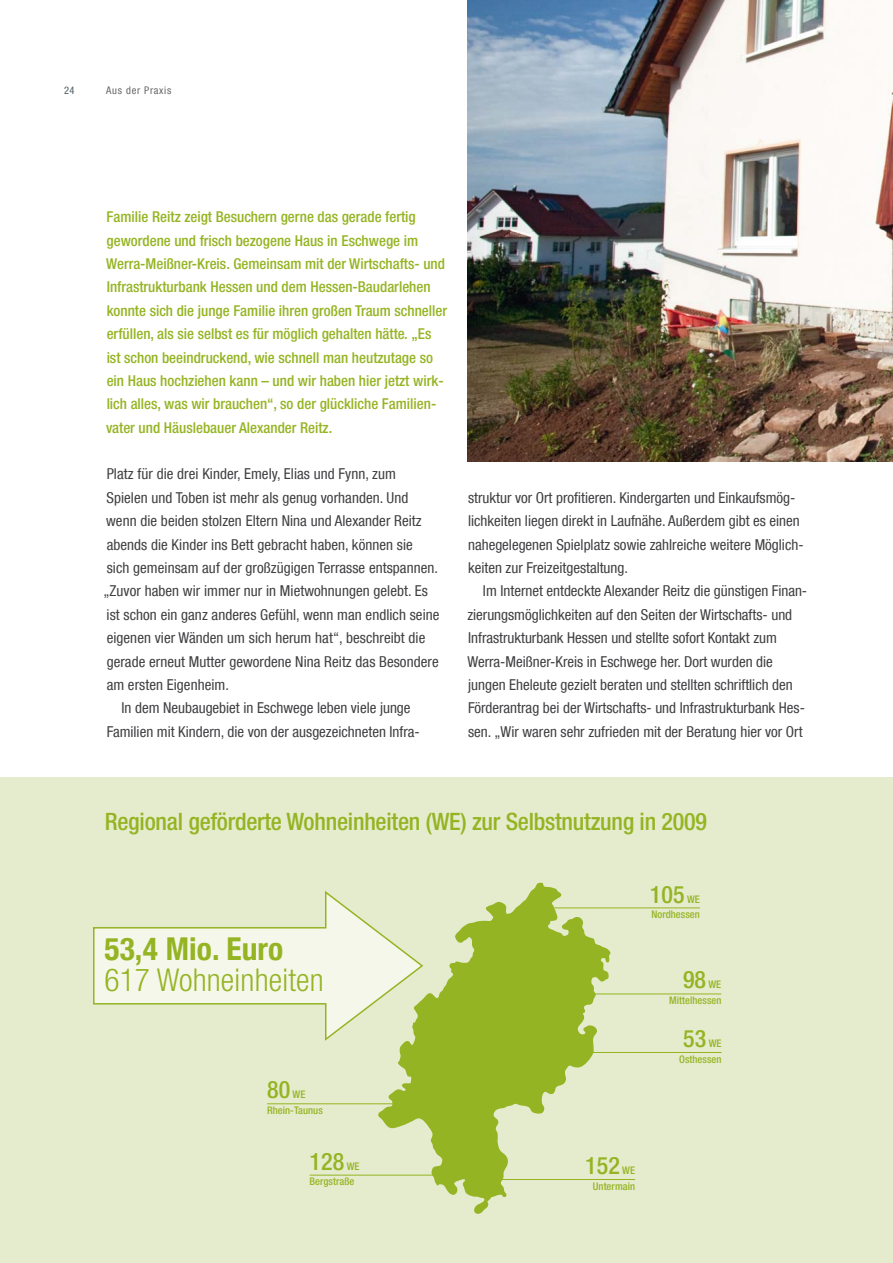
<style>
.page{position:relative;width:893px;height:1263px;background:#fff}
.page>*{position:absolute;margin:0;border:0;box-sizing:border-box;transform-origin:0 0}
.t1{font:300 condensed 31.5px/31.5px "Helvetica Neue LT Com";letter-spacing:.005em;color:#95b423}
.t2{font:500 condensed 24px "Helvetica Neue LT Com";letter-spacing:-.01em;color:#95b423}
.t3{font:condensed 15px "Helvetica Neue LT Com";color:#3e3d40}
.t4{font:500 condensed 15px/23.4px "Helvetica Neue LT Com";color:#95b423}
.t5{font:500 condensed 10.5px/15.5px "Helvetica Neue LT Com";letter-spacing:.005em;color:#95b423;text-align:right}
.t6{font:condensed 10.5px "Helvetica Neue LT Com";letter-spacing:.07em;color:#646567}
.t7{font:condensed 10.5px "Helvetica Neue LT Com";color:#525e64}
.s1{font-weight:700}
</style>
<div class="page">
<div style="left:0;top:778px;width:893px;height:485px;background:#e5eccd"></div>
<svg style="left:377px;top:882px;width:234px;height:332px"></svg>
<hr style="left:524px;top:907px;width:176px;height:1px;background:#95b423">
<hr style="left:480px;top:993px;width:241px;height:1px;background:#95b423">
<hr style="left:498px;top:1179px;width:137px;height:1px;background:#95b423">
<hr style="left:561px;top:1052px;width:161px;height:1px;background:#95b423">
<hr style="left:267px;top:1103px;width:136px;height:1px;background:#95b423">
<hr style="left:310px;top:1175px;width:135px;height:1px;background:#95b423">
<svg style="left:93px;top:890px;width:332px;height:152px"></svg>
<img style="left:468px;top:0;width:425px;height:462px">
<p class="t7" style="left:64px;top:84px;width:12px">24</p>
<p class="t6" style="left:106px;top:84px;width:67px">Aus der Praxis</p>
<p class="t4" style="left:106px;top:205px;width:343px">Familie Reitz zeigt Besuchern gerne das gerade fertig gewordene und frisch bezogene Haus in Eschwege im Werra-Meißner-Kreis. Gemeinsam mit der Wirtschafts- und Infrastrukturbank Hessen und dem Hessen-Baudarlehen konnte sich die junge Familie ihren großen Traum schneller erfüllen, als sie selbst es für möglich gehalten hätte. „Es ist schon beeindruckend, wie schnell man heutzutage so ein Haus hochziehen kann – und wir haben hier jetzt wirk&shy;lich alles, was wir brauchen“, so der glückliche Familien&shy;vater und Häuslebauer Alexander Reitz.</p>
<p class="t3" style="left:107px;top:465px;width:291px">Platz für die drei Kinder, Emely, Elias und Fynn, zum</p>
<p class="t3" style="left:106px;top:489px;width:303px">Spielen und Toben ist mehr als genug vorhanden. Und</p>
<p class="t3" style="left:106px;top:512px;width:317px">wenn die beiden stolzen Eltern Nina und Alexander Reitz</p>
<p class="t3" style="left:107px;top:535px;width:308px">abends die Kinder ins Bett gebracht haben, können sie</p>
<p class="t3" style="left:107px;top:559px;width:333px">sich gemeinsam auf der großzügigen Terrasse entspannen.</p>
<p class="t3" style="left:103px;top:582px;width:326px">„Zuvor haben wir immer nur in Mietwohnungen gelebt. Es</p>
<p class="t3" style="left:107px;top:606px;width:334px">ist schon ein ganz anderes Gefühl, wenn man endlich seine</p>
<p class="t3" style="left:107px;top:629px;width:320px">eigenen vier Wänden um sich herum hat“, beschreibt die</p>
<p class="t3" style="left:107px;top:652px;width:333px">gerade erneut Mutter gewordene Nina Reitz das Besondere</p>
<p class="t3" style="left:107px;top:676px;width:124px">am ersten Eigenheim.</p>
<p class="t3" style="left:122px;top:699px;width:291px">In dem Neubaugebiet in Eschwege leben viele junge</p>
<p class="t3" style="left:107px;top:722px;width:315px">Familien mit Kindern, die von der ausgezeichneten Infra-</p>
<p class="t3" style="left:468px;top:489px;width:329px">struktur vor Ort profitieren. Kindergarten und Einkaufsmög-</p>
<p class="t3" style="left:468px;top:512px;width:333px">lichkeiten liegen direkt in Laufnähe. Außerdem gibt es einen</p>
<p class="t3" style="left:468px;top:535px;width:337px">nahegelegenen Spielplatz sowie zahlreiche weitere Möglich-</p>
<p class="t3" style="left:468px;top:559px;width:161px">keiten zur Freizeitgestaltung.</p>
<p class="t3" style="left:483px;top:582px;width:324px">Im Internet entdeckte Alexander Reitz die günstigen Finan-</p>
<p class="t3" style="left:467px;top:606px;width:326px">zierungsmöglichkeiten auf den Seiten der Wirtschafts- und</p>
<p class="t3" style="left:468px;top:629px;width:310px">Infrastrukturbank Hessen und stellte sofort Kontakt zum</p>
<p class="t3" style="left:467px;top:652px;width:307px">Werra-Meißner-Kreis in Eschwege her. Dort wurden die</p>
<p class="t3" style="left:468px;top:676px;width:326px">jungen Eheleute gezielt beraten und stellten schriftlich den</p>
<p class="t3" style="left:468px;top:699px;width:338px">Förderantrag bei der Wirtschafts- und Infrastrukturbank Hes-</p>
<p class="t3" style="left:468px;top:722px;width:336px">sen. „Wir waren sehr zufrieden mit der Beratung hier vor Ort</p>
<p class="t2" style="left:105px;top:807px;width:604px">Regional geförderte Wohneinheiten (WE) zur Selbstnutzung in 2009</p>
<p class="t1" style="left:104px;top:933px;width:221px"><span class="s1">53,4 Mio. Euro<br></span>617 Wohneinheiten</p>
<p class="t2" style="left:267px;top:1075px;width:25px">80</p>
<p class="t5" style="left:267px;top:1087px;width:57px;text-align:left;text-indent:25px">WE<br>Rhein-Taunus</p>
<p class="t2" style="left:310px;top:1147px;width:36px">128</p>
<p class="t5" style="left:310px;top:1158px;width:51px;text-align:left;text-indent:37px">WE<br>Bergstraße</p>
<p class="t2" style="left:650px;top:880px;width:36px">105</p>
<p class="t5" style="left:651px;top:891px;width:50px">WE<br>Nordhessen</p>
<p class="t2" style="left:683px;top:965px;width:25px">98</p>
<p class="t5" style="left:669px;top:976px;width:54px;line-height:15.9px">WE<br>Mittelhessen</p>
<p class="t2" style="left:683px;top:1024px;width:25px">53</p>
<p class="t5" style="left:679px;top:1036px;width:44px">WE<br>Osthessen</p>
<p class="t2" style="left:585px;top:1151px;width:36px">152</p>
<p class="t5" style="left:593px;top:1162px;width:44px">WE<br>Untermain</p>
</div>
